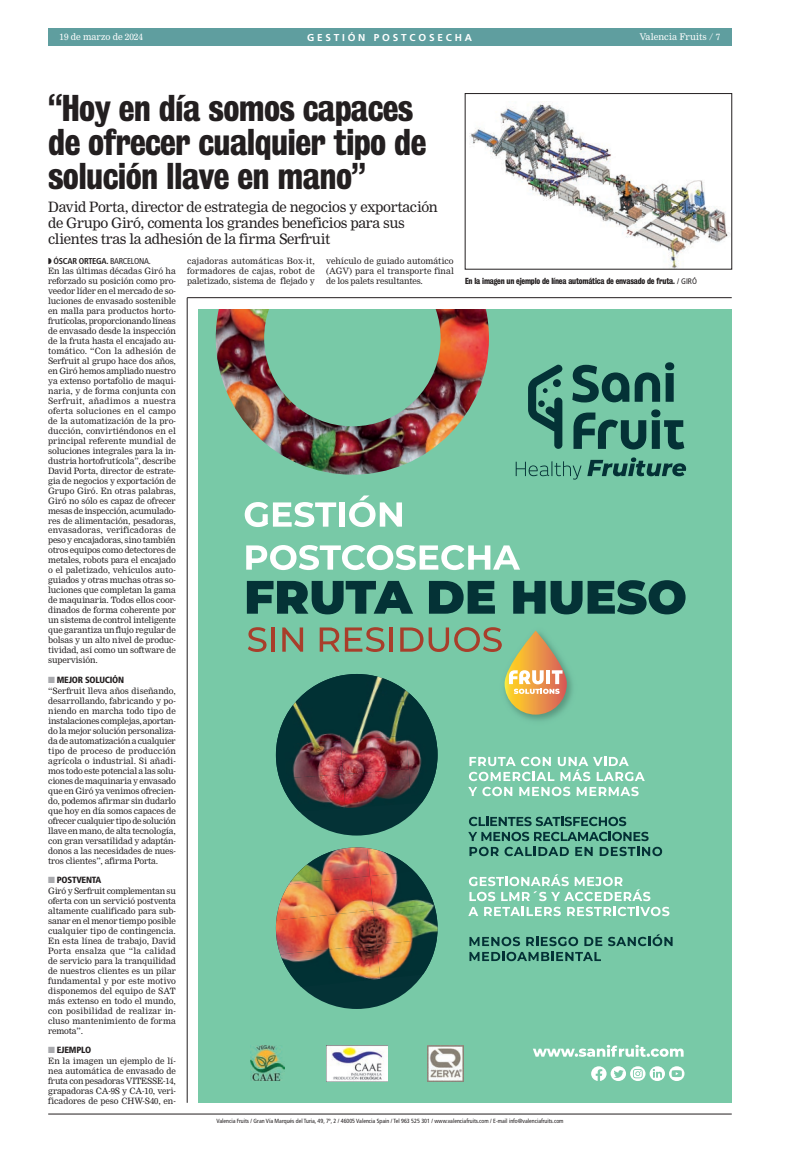
<style>
.page{position:relative;width:797px;height:1151px;background:#fff}
.page>*{position:absolute;margin:0;border:0;box-sizing:border-box;transform-origin:0 0}
.t1{font:34px/34px "Bureau Grot Three Seven";letter-spacing:-.02em;color:#231f20}
.t2{font:14px/16px "Nimrod";letter-spacing:-.025em;color:#231f20}
.t3{font:700 10px "Frutiger";letter-spacing:.28em;color:#fff}
.t4{font:900 condensed 9px "Frutiger";letter-spacing:-.03em;color:#231f20}
.t5{font:9px "Nimrod";color:#fff}
.t6{font:8.5px/10px "Nimrod";letter-spacing:-.015em;color:#231f20;text-align:justify}
.t7{font:700 condensed 8.5px "Frutiger";letter-spacing:-.03em;color:#231f20}
.t8{font:8px "Bureau Grot Three Seven";letter-spacing:-.025em;color:#231f20}
.t9{font:condensed 6px "Frutiger";color:#231f20}
.s1{font-weight:400}
.s2{color:#a8a9ad}
.s3{font-family:"Frutiger";font-stretch:condensed}
</style>
<div class="page">
<div style="left:48px;top:28px;width:683px;height:17px;background:#5f9e9f"></div>
<hr style="left:48px;top:1114px;width:683px;height:1px;background:#231f20">
<div style="left:198px;top:309px;width:533px;height:794px;background:#78c9a7"></div>
<svg style="left:515px;top:461px;width:66px;height:19px"></svg>
<svg style="left:587px;top:457px;width:99px;height:19px"></svg>
<svg style="left:572px;top:362px;width:102px;height:40px"></svg>
<svg style="left:573px;top:409px;width:111px;height:40px"></svg>
<svg style="left:528px;top:365px;width:34px;height:84px"></svg>
<svg style="left:245px;top:502px;width:91px;height:25px"></svg>
<div style="left:339px;top:502px;width:6px;height:25px;background:#fff"></div>
<svg style="left:349px;top:495px;width:53px;height:32px"></svg>
<svg style="left:246px;top:545px;width:274px;height:25px"></svg>
<svg style="left:248px;top:627px;width:18px;height:25px"></svg>
<hr style="left:271px;top:627px;width:4px;height:25px;background:#a83e2b">
<svg style="left:282px;top:627px;width:21px;height:25px"></svg>
<svg style="left:320px;top:627px;width:19px;height:25px"></svg>
<svg style="left:345px;top:627px;width:39px;height:25px"></svg>
<hr style="left:389px;top:627px;width:4px;height:25px;background:#a83e2b">
<svg style="left:400px;top:627px;width:99px;height:25px"></svg>
<svg style="left:247px;top:581px;width:166px;height:33px"></svg>
<svg style="left:429px;top:581px;width:66px;height:33px"></svg>
<svg style="left:513px;top:580px;width:172px;height:34px"></svg>
<img style="left:501px;top:630px;width:72px;height:91px">
<img style="left:499px;top:628px;width:2px;height:22px">
<svg style="left:504px;top:631px;width:63px;height:84px"></svg>
<svg style="left:509px;top:670px;width:53px;height:24px"></svg>
<svg style="left:533px;top:1045px;width:150px;height:12px"></svg>
<svg style="left:591px;top:1066px;width:93px;height:15px"></svg>
<img style="left:326px;top:1045px;width:61px;height:37px">
<img style="left:428px;top:1045px;width:35px;height:37px">
<img style="left:251px;top:1046px;width:33px;height:34px">
<svg style="left:469px;top:757px;width:175px;height:24px"></svg>
<svg style="left:468px;top:787px;width:44px;height:9px"></svg>
<svg style="left:519px;top:787px;width:51px;height:9px"></svg>
<svg style="left:576px;top:787px;width:62px;height:9px"></svg>
<svg style="left:469px;top:817px;width:157px;height:9px"></svg>
<svg style="left:468px;top:832px;width:180px;height:9px"></svg>
<svg style="left:469px;top:847px;width:29px;height:9px"></svg>
<svg style="left:504px;top:847px;width:65px;height:9px"></svg>
<svg style="left:575px;top:847px;width:17px;height:9px"></svg>
<svg style="left:599px;top:847px;width:63px;height:9px"></svg>
<svg style="left:469px;top:874px;width:181px;height:27px"></svg>
<svg style="left:468px;top:907px;width:10px;height:9px"></svg>
<svg style="left:484px;top:907px;width:77px;height:9px"></svg>
<svg style="left:567px;top:907px;width:102px;height:9px"></svg>
<svg style="left:469px;top:937px;width:51px;height:9px"></svg>
<svg style="left:526px;top:937px;width:52px;height:9px"></svg>
<svg style="left:584px;top:937px;width:18px;height:9px"></svg>
<svg style="left:608px;top:934px;width:64px;height:12px"></svg>
<svg style="left:469px;top:952px;width:132px;height:9px"></svg>
<img style="left:216px;top:309px;width:273px;height:166px">
<div style="left:276px;top:674px;width:161px;height:161px;background:#043236;border-radius:50%"></div>
<img style="left:292px;top:677px;width:42px;height:29px">
<img style="left:336px;top:674px;width:67px;height:27px">
<img style="left:403px;top:688px;width:32px;height:45px">
<img style="left:277px;top:706px;width:61px;height:34px">
<img style="left:338px;top:701px;width:68px;height:39px">
<img style="left:276px;top:740px;width:64px;height:37px">
<img style="left:340px;top:735px;width:66px;height:39px">
<img style="left:406px;top:733px;width:31px;height:70px">
<img style="left:279px;top:774px;width:64px;height:37px">
<img style="left:343px;top:769px;width:68px;height:39px">
<div style="left:276px;top:847px;width:161px;height:162px;background:#043236;border-radius:50%"></div>
<img style="left:295px;top:847px;width:72px;height:29px">
<img style="left:367px;top:848px;width:47px;height:28px">
<img style="left:278px;top:876px;width:92px;height:34px">
<img style="left:370px;top:871px;width:64px;height:39px">
<img style="left:276px;top:910px;width:97px;height:43px">
<img style="left:373px;top:904px;width:64px;height:40px">
<img style="left:280px;top:944px;width:98px;height:43px">
<img style="left:377px;top:938px;width:60px;height:41px">
<img style="left:469px;top:101px;width:260px;height:166px">
<div style="left:465px;top:93px;width:266px;height:176px;border:1px solid #231f20"></div>
<hr style="left:187px;top:297px;width:544px;height:1px;background:#231f20">
<hr style="left:187px;top:298px;width:1px;height:805px;background:#231f20">
<p class="t5" style="left:60px;top:32px;width:85px">19 de marzo de 2024</p>
<p class="t3" style="left:307px;top:32px;width:166px">GESTIÓN POSTCOSECHA</p>
<p class="t5" style="left:639px;top:32px;width:83px">Valencia Fruits / 7</p>
<h1 class="t1" style="left:48px;top:91px;width:380px">“Hoy en día somos capaces de ofrecer cualquier tipo de solución llave en mano”</h1>
<h2 class="t2" style="left:48px;top:199px;width:391px">David Porta, director de estrategia de negocios y exportación de Grupo Giró, comenta los grandes beneficios para sus clientes tras la adhesión de la firma Serfruit</h2>
<p class="t7" style="left:54px;top:256px;width:99px">ÓSCAR ORTEGA. <span class="s1">BARCELONA.</span></p>
<p class="t6" style="left:48px;top:266px;width:129px">En las últimas décadas Giró ha reforzado su posición como pro&shy;veedor líder en el mercado de so&shy;luciones de envasado sostenible en malla para productos horto&shy;frutícolas, proporcionando líneas de envasado desde la inspección de la fruta hasta el encajado au&shy;tomático. “Con la adhesión de Serfruit al grupo hace dos años, en Giró hemos ampliado nuestro ya extenso portafolio de maqui&shy;naria, y de forma conjunta con Serfruit, añadimos a nuestra oferta soluciones en el campo de la automatización de la pro&shy;ducción, convirtiéndonos en el principal referente mundial de soluciones integrales para la in&shy;dustria hortofrutícola”, describe David Porta, director de estrate&shy;gia de negocios y exportación de Grupo Giró. En otras palabras, Giró no sólo es capaz de ofrecer mesas de inspección, acumulado&shy;res de alimentación, pesadoras, envasadoras, verificadoras de peso y encajadoras, sino también otros equipos como detectores de metales, robots para el encajado o el paletizado, vehículos auto&shy;guiados y otras muchas otras so&shy;luciones que completan la gama de maquinaria. Todos ellos coor&shy;dinados de forma coherente por un sistema de control inteligente que garantiza un flujo regular de bolsas y un alto nivel de produc&shy;tividad, así como un software de supervisión.</p>
<p class="t4" style="left:48px;top:674px;width:77px"><span class="s2">■</span> MEJOR SOLUCIÓN</p>
<p class="t6" style="left:48px;top:686px;width:129px">“Serfruit lleva años diseñando, desarrollando, fabricando y po&shy;niendo en marcha todo tipo de instalaciones complejas, aportan&shy;do la mejor solución personaliza&shy;da de automatización a cualquier tipo de proceso de producción agrícola o industrial. Si añadi&shy;mos todo este potencial a las solu&shy;ciones de maquinaria y envasado que en Giró ya venimos ofrecien&shy;do, podemos afirmar sin dudarlo que hoy en día somos capaces de ofrecer cualquier tipo de solución llave en mano, de alta tecnología, con gran versatilidad y adaptán&shy;donos a las necesidades de nues&shy;tros clientes”, afirma Porta.</p>
<p class="t4" style="left:48px;top:874px;width:55px"><span class="s2">■</span> POSTVENTA</p>
<p class="t6" style="left:48px;top:886px;width:129px">Giró y Serfruit complementan su oferta con un servició postventa altamente cualificado para sub&shy;sanar en el menor tiempo posible cualquier tipo de contingencia.<br>En esta línea de trabajo, David Porta ensalza que “la calidad de servicio para la tranquilidad de nuestros clientes es un pilar fundamental y por este motivo disponemos del equipo de SAT más extenso en todo el mundo, con posibilidad de realizar in&shy;cluso mantenimiento de forma remota”.</p>
<p class="t4" style="left:48px;top:1044px;width:45px"><span class="s2">■</span> EJEMPLO</p>
<p class="t6" style="left:48px;top:1056px;width:129px">En la imagen un ejemplo de lí&shy;nea automática de envasado de fruta con pesadoras VITESSE-14, grapadoras CA-9S y CA-10, veri&shy;ficadores de peso CHW-S40, en-</p>
<p class="t6" style="left:187px;top:256px;width:129px">cajadoras automáticas Box-it, formadores de cajas, robot de paletizado, sistema de flejado y</p>
<p class="t6" style="left:326px;top:255px;width:129px">vehículo de guiado automático (AGV) para el transporte final de los palets resultantes.</p>
<p class="t8" style="left:465px;top:276px;width:233px">En la imagen un ejemplo de línea automática de envasado de fruta. <span class="s3">/ GIRÓ</span></p>
<p class="t9" style="left:216px;top:1117px;width:349px">Valencia Fruits / Gran Vía Marqués del Turia, 49, 7º, 2 / 46005 Valencia Spain / Tel 963 525 301 / www.valenciafruits.com / E-mail info@valenciafruits.com</p>
</div>
